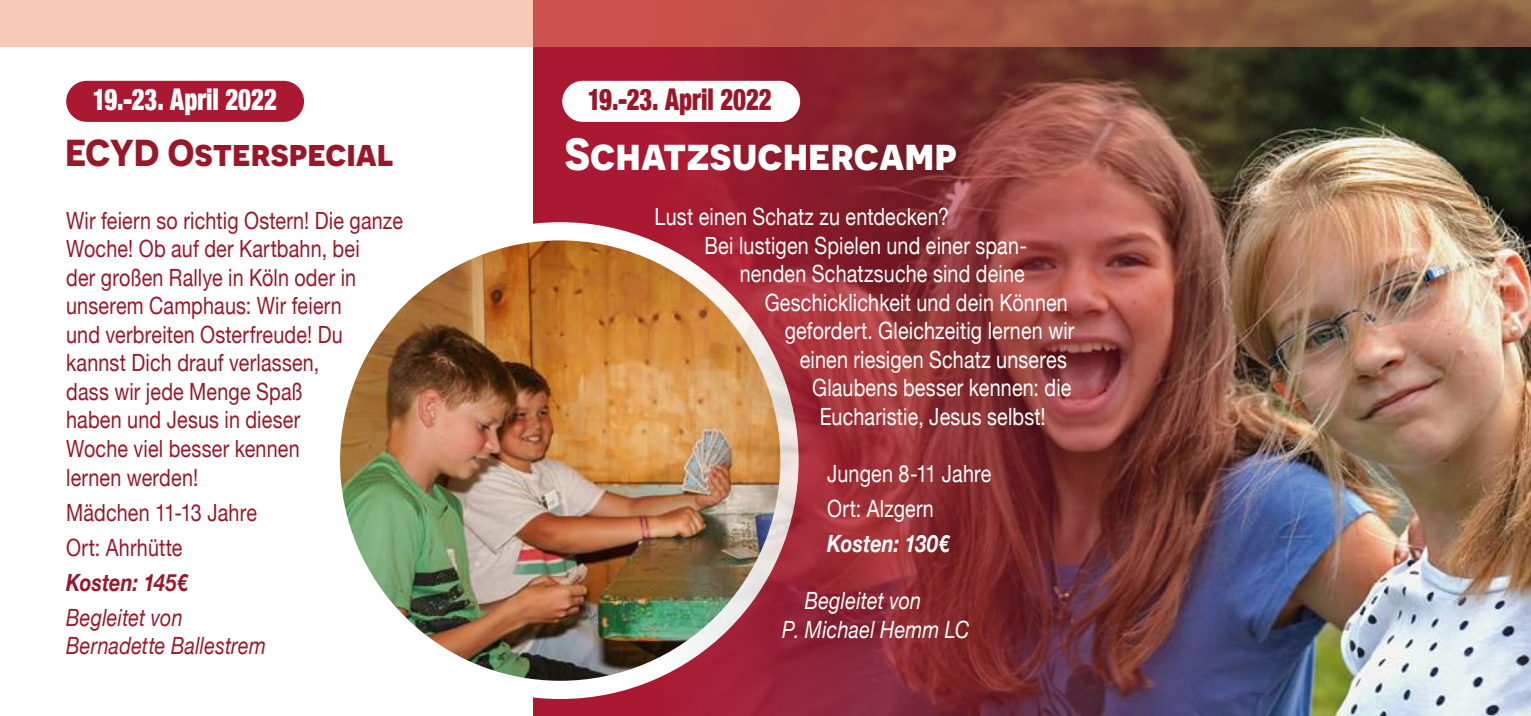
<style>
.page{position:relative;width:1531px;height:716px;background:#fff}
.page>*{position:absolute;margin:0;border:0;box-sizing:border-box;transform-origin:0 0}
.t1{font:700 45px "Novecentosans";color:#fff}
.t2{font:700 37.5px "Novecentosans";color:#981829}
.t3{font:900 condensed 30px "Helvetica Neue";letter-spacing:-.005em;color:#fff;scale:.83 1}
.t4{font:900 condensed 30px "Helvetica Neue";letter-spacing:-.005em;color:#981829;scale:.83 1}
.t5{font:23.75px/28.5px "Helvetica Neue";letter-spacing:.01em;color:#98182a;scale:.83 1}
.t6{font:23.75px/35px "Helvetica Neue";letter-spacing:.01em;color:#fff;scale:.83 1}
.t7{font:italic 23.75px/28.5px "Helvetica Neue";letter-spacing:.01em;color:#98182a;scale:.83 1}
.t8{font:italic 23.75px/28.5px "Helvetica Neue";letter-spacing:.01em;color:#fff;scale:.83 1}
.t9{font:italic 700 23.75px "Helvetica Neue";letter-spacing:.005em;color:#98182a;scale:.83 1}
.t10{font:italic 700 23.75px "Helvetica Neue";letter-spacing:.005em;color:#fff;scale:.83 1}
</style>
<div class="page">
<div style="left:534px;top:0;width:997px;height:716px;background:#ab1831"></div>
<img style="left:331px;top:231px;width:458px;height:459px;border-radius:229px">
<div style="left:322px;top:222px;width:476px;height:477px;border:18px solid #fff;border-radius:50%"></div>
<div style="left:66px;top:81px;width:238px;height:41px;background:#ab1831;border-radius:21px"></div>
<img style="left:655px;top:47px;width:876px;height:669px">
<svg style="left:0;top:0;width:1531px;height:47px;background:#c27f6b"></svg>
<div style="left:562px;top:81px;width:238px;height:41px;background:#fff;border-radius:21px"></div>
<p class="t3" style="left:93px;top:75px;width:223px">19.-23. April 2022</p>
<h2 class="t2" style="left:66px;top:130px;width:330px">ECYD Osterspecial</h2>
<p class="t5" style="left:66px;top:208px;width:407px">Wir feiern so richtig Ostern! Die ganze<br>Woche! Ob auf der Kartbahn, bei<br>der großen Rallye in Köln oder in unserem Camphaus: Wir feiern<br>und verbreiten Osterfreude! Du kannst Dich drauf verlassen,<br>dass wir jede Menge Spaß<br>haben und Jesus in dieser<br>Woche viel besser kennen<br>lernen werden!</p>
<p class="t5" style="left:66px;top:496px;width:231px;line-height:35px">Mädchen 11-13 Jahre<br>Ort: Ahrhütte</p>
<p class="t9" style="left:66px;top:563px;width:149px">Kosten: 145€</p>
<p class="t7" style="left:66px;top:604px;width:242px">Begleitet von<br>Bernadette Ballestrem</p>
<p class="t4" style="left:588px;top:75px;width:223px">19.-23. April 2022</p>
<h1 class="t1" style="left:564px;top:126px;width:394px">Schatzsuchercamp</h1>
<p class="t6" style="left:655px;top:201px;width:356px">Lust einen Schatz zu entdecken?</p>
<p class="t6" style="left:705px;top:229px;width:390px">Bei lustigen Spielen und einer span-</p>
<p class="t6" style="left:740px;top:258px;width:345px">nenden Schatzsuche sind deine</p>
<p class="t6" style="left:765px;top:286px;width:367px">Geschicklichkeit und dein Können</p>
<p class="t6" style="left:785px;top:315px;width:351px">gefordert. Gleichzeitig lernen wir</p>
<p class="t6" style="left:800px;top:343px;width:324px">einen riesigen Schatz unseres</p>
<p class="t6" style="left:812px;top:372px;width:314px">Glaubens besser kennen: die</p>
<p class="t6" style="left:820px;top:400px;width:274px">Eucharistie, Jesus selbst!</p>
<p class="t6" style="left:827px;top:457px;width:200px">Jungen 8-11 Jahre<br>Ort: Alzgern</p>
<p class="t10" style="left:827px;top:525px;width:149px">Kosten: 130€</p>
<p class="t8" style="left:782px;top:587px;width:227px;text-indent:22px">Begleitet von<br>P. Michael Hemm LC</p>
</div>
